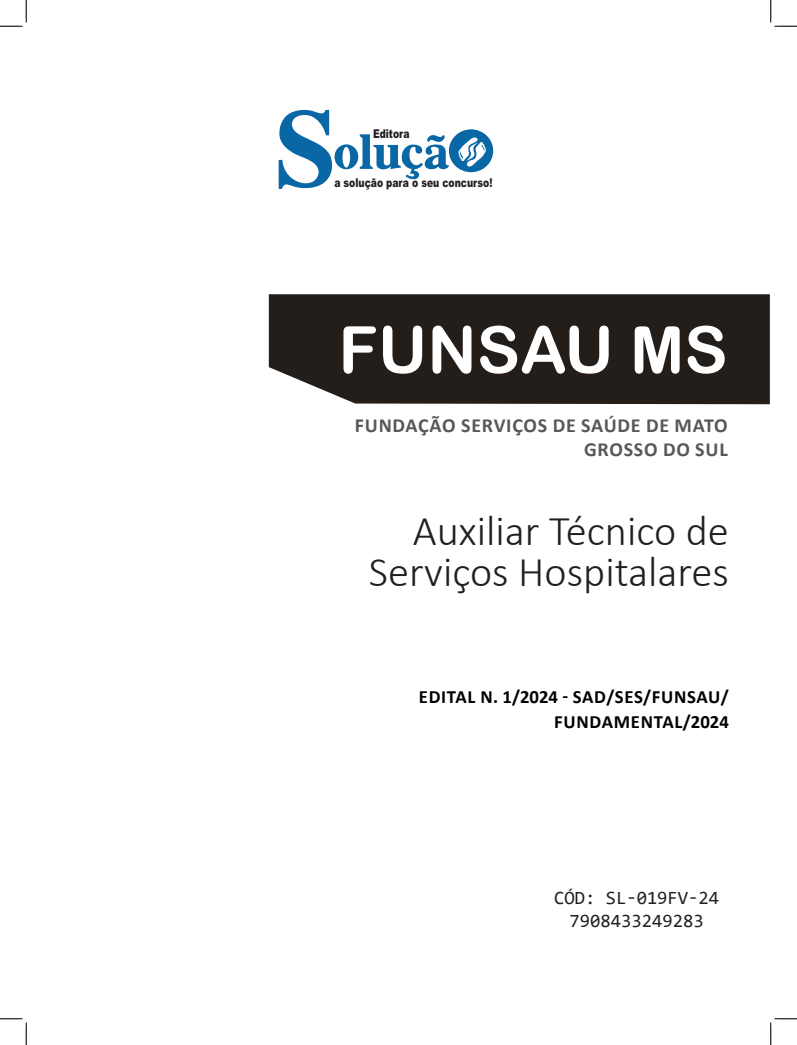
<style>
.page{position:relative;width:797px;height:1045px;background:#fff}
.page>*{position:absolute;margin:0;border:0;box-sizing:border-box;transform-origin:0 0}
.TÍTULO{font:65px "Arial Rounded MT Bold";color:#fff}
.CARGO{font:300 42.5px "Calibri";color:#231f20}
.SUBTÍTULO{font:700 20px "Calibri";letter-spacing:.04em;color:#57585a}
.EDITAL{font:700 18.75px "Calibri";letter-spacing:.04em;color:#000}
.SKU_CÓD{font:18.75px "Consolas";color:#231f20}
.t1{font:900 12.12px "Arial";color:#231f20;scale:.76 1}
</style>
<div class="page">
<div style="left:269px;top:294px;width:500px;height:110px;background:#241e1b"></div>
<svg style="left:279px;top:110px;width:214px;height:79px"></svg>
<svg style="left:0;top:0;width:27px;height:27px"></svg>
<svg style="left:0;top:1018px;width:27px;height:27px"></svg>
<svg style="left:770px;top:0;width:27px;height:27px"></svg>
<svg style="left:770px;top:1018px;width:27px;height:27px"></svg>
<p class="t1" style="left:373px;top:125px;width:50px">Editora</p>
<p class="t1" style="left:334px;top:174px;width:210px">a solução para o seu concurso!</p>
<p class="TÍTULO" style="left:338px;top:311px;width:390px">FUNSAU MS</p>
<p class="SUBTÍTULO" style="left:355px;top:411px;width:374px">FUNDAÇÃO SERVIÇOS DE SAÚDE DE MATO</p>
<p class="SUBTÍTULO" style="left:584px;top:435px;width:145px">GROSSO DO SUL</p>
<p class="CARGO" style="left:413px;top:504px;width:317px">Auxiliar Técnico de</p>
<p class="CARGO" style="left:369px;top:545px;width:361px">Serviços Hospitalares</p>
<p class="EDITAL" style="left:419px;top:683px;width:312px">EDITAL N. 1/2024 - SAD/SES/FUNSAU/</p>
<p class="EDITAL" style="left:554px;top:708px;width:176px">FUNDAMENTAL/2024</p>
<p class="SKU_CÓD" style="left:554px;top:885px;width:166px">CÓD: SL-019FV-24</p>
<p class="SKU_CÓD" style="left:569px;top:907px;width:136px">7908433249283</p>
</div>
